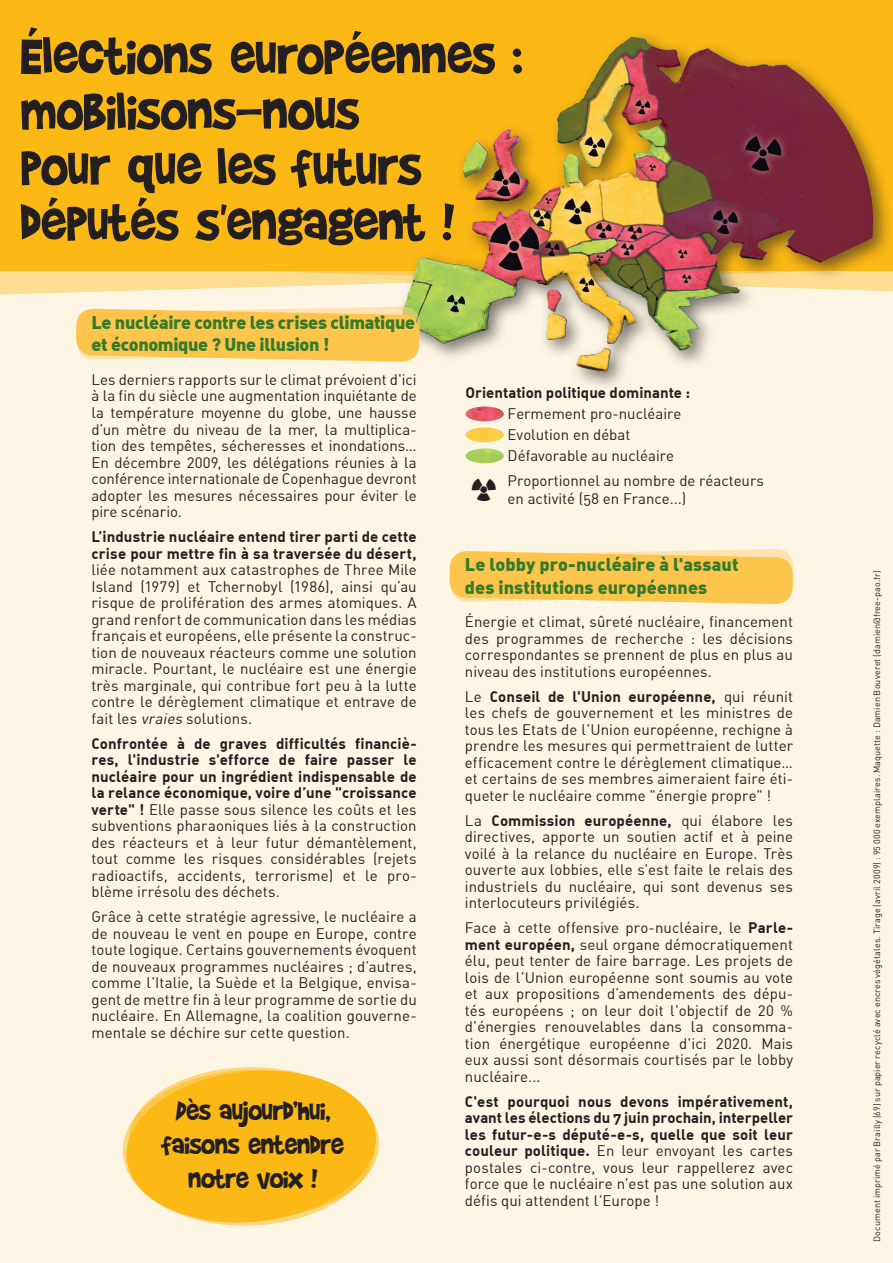
<style>
.page{position:relative;width:893px;height:1263px;background:#fef6e5}
.page>*{position:absolute;margin:0;border:0;box-sizing:border-box;transform-origin:0 0}
.Titre_noir{font:58.5px/55.5px "Brady Bunch Remastered";letter-spacing:-.005em;color:#231f20}
.Titre_noir-2{font:30px "Brady Bunch Remastered";letter-spacing:-.01em;color:#231f20}
.t1{font:30px "Zymbols";color:#231f20}
.Intertitre{font:900 18px/22.5px "DIN Alternate";letter-spacing:-.01em;color:#357b2b}
.Texte_noir{font:15px/16.5px "DIN Alternate";letter-spacing:.005em;color:#231f20;text-align:justify}
.Texte_noir-2{font:700 15px/16.5px "DIN Alternate";color:#231f20;text-align:justify}
.Texte_noir-3{font:9px "DIN";letter-spacing:.01em;color:#231f20}
.s1{font-family:"DIN"}
.s2{font-weight:700}
.s3{font-style:italic}
.s4{font-weight:400}
</style>
<div class="page">
<svg style="left:0;top:270px;width:393px;height:24px;fill:#fddd92"></svg>
<div style="left:0;top:0;width:893px;height:270px;background:#fcb814"></div>
<div style="left:393px;top:28px;width:500px;height:393px;background:#231f20;opacity:.6"></div>
<img style="left:556px;top:40px;width:106px;height:129px">
<svg style="left:76px;top:306px;width:344px;height:56px"></svg>
<svg style="left:449px;top:549px;width:345px;height:55px"></svg>
<svg style="left:122px;top:1067px;width:257px;height:159px"></svg>
<img style="left:466px;top:406px;width:38px;height:15px">
<img style="left:466px;top:427px;width:38px;height:15px">
<img style="left:466px;top:448px;width:38px;height:15px">
<p class="Titre_noir" style="left:21px;top:29px;width:503px">Élections européennes : mobilisons-nous<br>pour que les futurs députés s'engagent !</p>
<p class="Intertitre" style="left:91px;top:310px;width:325px">Le nucléaire contre les crises climatique et économique ? Une illusion !</p>
<p class="Texte_noir" style="left:91px;top:371px;width:327px">Les derniers rapports sur le climat prévoient d'ici à la fin du siècle une augmentation inquiétante de la température moyenne du globe, une hausse d’un mètre du niveau de la mer, la multiplica&shy;tion des tempêtes, sécheresses et inondations… En décembre <span class="s1">2009</span>, les délégations réunies à la conférence internationale de Copenhague devront adopter les mesures nécessaires pour éviter le pire scénario.</p>
<p class="Texte_noir" style="left:91px;top:528px;width:327px"><span class="s2">L’industrie nucléaire entend tirer parti de cette crise pour mettre fin à sa traversée du désert, </span>liée notamment aux catastrophes de Three Mile Island (<span class="s1">1979</span>) et Tchernobyl (<span class="s1">1986</span>), ainsi qu’au risque de prolifération des armes atomiques. A grand renfort de communication dans les médias français et européens, elle présente la construc&shy;tion de nouveaux réacteurs comme une solution miracle. Pourtant, le nucléaire est une énergie très marginale, qui contribue fort peu à la lutte contre le dérèglement climatique et entrave de fait les <span class="s3">vraies</span> solutions.</p>
<p class="Texte_noir" style="left:91px;top:735px;width:327px"><span class="s2">Confrontée à de graves difficultés financiè&shy;res, l'industrie s'efforce de faire passer le nucléaire pour un ingrédient indispensable de la relance économique, voire d’une "croissance verte" !</span> Elle passe sous silence les coûts et les subventions pharaoniques liés à la construction des réacteurs et à leur futur démantèlement, tout comme les risques considérables (rejets radioactifs, accidents, terrorisme) et le pro&shy;blème irrésolu des déchets.</p>
<p class="Texte_noir" style="left:91px;top:908px;width:327px">Grâce à cette stratégie agressive, le nucléaire a de nouveau le vent en poupe en Europe, contre toute logique. Certains gouvernements évoquent de nouveaux programmes nucléaires ; d’autres, comme l'Italie, la Suède et la Belgique, envisa&shy;gent de mettre fin à leur programme de sortie du nucléaire. En Allemagne, la coalition gouverne&shy;mentale se déchire sur cette question.</p>
<p class="Titre_noir-2" style="left:176px;top:1096px;width:155px">Dès aujourd’hui,</p>
<p class="Titre_noir-2" style="left:162px;top:1129px;width:183px">faisons entendre</p>
<p class="Titre_noir-2" style="left:189px;top:1163px;width:130px">notre voix !</p>
<p class="Texte_noir-2" style="left:466px;top:384px;width:226px">Orientation politique dominante :</p>
<p class="Texte_noir" style="left:508px;top:405px;width:175px">Fermement pro-nucléaire</p>
<p class="Texte_noir" style="left:508px;top:426px;width:124px">Evolution en débat</p>
<p class="Texte_noir" style="left:508px;top:447px;width:168px">Défavorable au nucléaire</p>
<p class="t1" style="left:472px;top:473px;width:27px">j</p>
<p class="Texte_noir" style="left:508px;top:472px;width:258px;line-height:18px">Proportionnel au nombre de réacteurs en activité (58 en France...)</p>
<p class="Intertitre" style="left:465px;top:553px;width:275px">Le lobby pro-nucléaire à l'assaut des institutions européennes</p>
<p class="Texte_noir" style="left:465px;top:613px;width:330px">Énergie et climat, sûreté nucléaire, financement des programmes de recherche : les décisions correspondantes se prennent de plus en plus au niveau des institutions européennes.</p>
<p class="Texte_noir" style="left:465px;top:688px;width:330px">Le <span class="s2">Conseil de l'Union européenne,</span> qui réunit les chefs de gouvernement et les ministres de tous les Etats de l'Union européenne, rechigne à prendre les mesures qui permettraient de lutter efficacement contre le dérèglement climatique… et certains de ses membres aimeraient faire éti&shy;queter le nucléaire comme "énergie propre" !</p>
<p class="Texte_noir" style="left:465px;top:812px;width:330px">La <span class="s2">Commission européenne,</span> qui élabore les directives, apporte un soutien actif et à peine voilé à la relance du nucléaire en Europe. Très ouverte aux lobbies, elle s'est faite le relais des industriels du nucléaire, qui sont devenus ses interlocuteurs privilégiés.</p>
<p class="Texte_noir" style="left:465px;top:919px;width:330px">Face à cette offensive pro-nucléaire, le <span class="s2">Parle&shy;ment européen,</span> seul organe démocratiquement élu, peut tenter de faire barrage. Les projets de lois de l'Union européenne sont soumis au vote et aux propositions d’amendements des dépu&shy;tés européens ; on leur doit l'objectif de <span class="s1">20</span> % d'énergies renouvelables dans la consomma&shy;tion énergétique européenne d'ici <span class="s1">2020</span>. Mais eux aussi sont désormais courtisés par le lobby nucléaire...</p>
<p class="Texte_noir-2" style="left:465px;top:1093px;width:330px">C'est pourquoi nous devons impérativement, avant les élections du 7 juin prochain, interpeller les futur-e-s député-e-s, quelle que soit leur couleur politique. <span class="s4">En leur envoyant les cartes postales ci-contre, vous leur rappellerez avec force que le nucléaire n'est pas une solution aux défis qui attendent l'Europe !</span></p>
<p class="Texte_noir-3" style="left:871px;top:1242px;width:673px;rotate:-90deg">Document imprimé par Brailly (69) sur papier recyclé avec encres végétales. Tirage (avril 2009) : 95 000 exemplaires. Maquette : Damien Bouveret (damien@free-pao.fr)</p>
</div>
